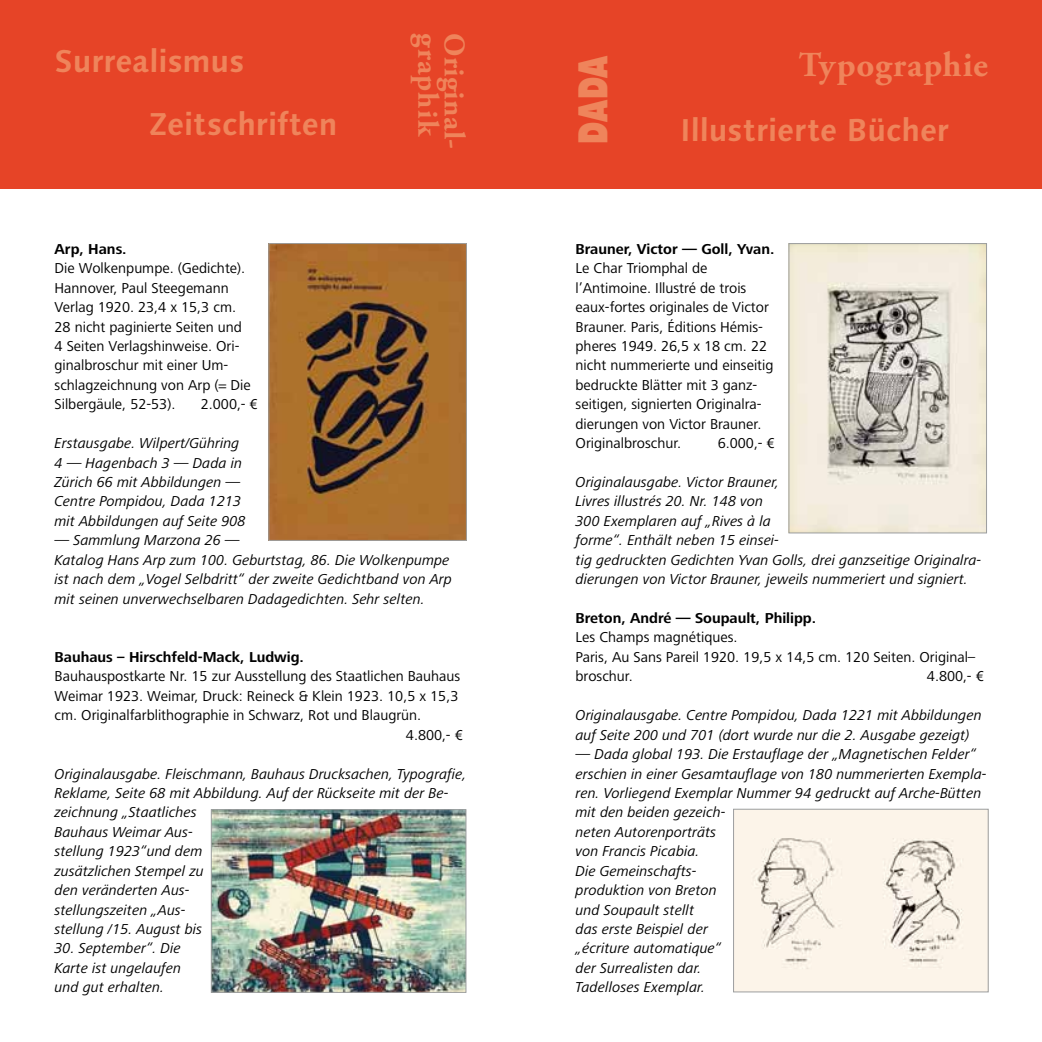
<style>
.page{position:relative;width:1042px;height:1042px;background:#fff}
.page>*{position:absolute;margin:0;border:0;box-sizing:border-box;transform-origin:0 0}
.t1{font:800 38.5px "Futura Std";color:#ef845b;scale:.7 1}
.t2{font:700 35px "Adobe Garamond Pro";letter-spacing:.02em;color:#ef845b}
.t3{font:700 31.5px "Linotype Syntax CV";color:#ef845b}
.t4{font:700 29.75px "Adobe Garamond Pro";letter-spacing:.01em;color:#ef845b}
.t5{font:italic 14.88px/19.4px "Frutiger Next CVLT";color:#000}
.t6{font:14.88px/19.4px "Frutiger Next CVLT";color:#000}
.t7{font:700 14.88px "Frutiger Next CVLT";color:#000}
</style>
<div class="page">
<img style="left:790px;top:245px;width:195px;height:286px">
<div style="left:788px;top:243px;width:199px;height:290px;border:1px solid #9c9e9f"></div>
<img style="left:735px;top:811px;width:251px;height:179px">
<div style="left:733px;top:809px;width:255px;height:183px;border:1px solid #9c9e9f"></div>
<img style="left:270px;top:245px;width:195px;height:294px">
<div style="left:268px;top:243px;width:199px;height:298px;border:1px solid #9c9e9f"></div>
<img style="left:213px;top:811px;width:251px;height:180px">
<div style="left:211px;top:809px;width:255px;height:184px;border:1px solid #9c9e9f"></div>
<div style="left:0;top:0;width:1042px;height:189px;background:#e64427"></div>
<h3 class="t3" style="left:55px;top:41px;width:191px">Surrealismus</h3>
<h3 class="t3" style="left:149px;top:104px;width:190px">Zeitschriften</h3>
<h3 class="t4" style="left:445px;top:33px;width:104px;rotate:90deg">graphik</h3>
<h3 class="t4" style="left:471px;top:33px;width:116px;rotate:90deg">Original-</h3>
<p class="t7" style="left:55px;top:241px;width:74px">Arp, Hans.</p>
<p class="t6" style="left:55px;top:259px;width:198px">Die Wolkenpumpe. (Gedichte).<br>Hannover, Paul Steegemann<br>Verlag 1920. 23,4 x 15,3 cm.<br>28 nicht paginierte Seiten und<br>4 Seiten Verlagshinweise. Ori&shy;ginalbroschur mit einer Um&shy;schlagzeichnung von Arp (= Die<br>Silbergäule, 52-53).</p>
<p class="t6" style="left:201px;top:395px;width:58px">2.000,- €</p>
<p class="t5" style="left:55px;top:433px;width:193px">Erstausgabe. Wilpert/Gühring<br>4 — Hagenbach 3 — Dada in<br>Zürich 66 mit Abbildungen —<br>Centre Pompidou, Dada 1213 mit Abbildungen auf Seite 908</p>
<p class="t5" style="left:55px;top:531px;width:399px">— Sammlung Marzona 26 —<br>Katalog Hans Arp zum 100. Geburtstag, 86. Die Wolkenpumpe ist nach dem „Vogel Selbdritt“ der zweite Gedichtband von Arp mit seinen unverwechselbaren Dadagedichten. Sehr selten.</p>
<p class="t7" style="left:55px;top:648px;width:251px">Bauhaus – Hirschfeld-Mack, Ludwig.</p>
<p class="t6" style="left:55px;top:667px;width:407px">Bauhauspostkarte Nr. 15 zur Ausstellung des Staatlichen Bauhaus</p>
<p class="t6" style="left:55px;top:686px;width:405px">Weimar 1923. Weimar, Druck: Reineck &amp; Klein 1923. 10,5 x 15,3</p>
<p class="t6" style="left:55px;top:705px;width:368px">cm. Originalfarblithographie in Schwarz, Rot und Blaugrün.</p>
<p class="t6" style="left:406px;top:725px;width:58px">4.800,- €</p>
<p class="t5" style="left:55px;top:764px;width:413px">Originalausgabe. Fleischmann, Bauhaus Drucksachen, Typografie,<br>Reklame, Seite 68 mit Abbildung. Auf der Rückseite mit der Be&shy;zeichnung „Staatliches<br>Bauhaus Weimar Aus-<br>stellung 1923“und dem<br>zusätzlichen Stempel zu<br>den veränderten Aus-<br>stellungszeiten „Aus-<br>stellung /15. August bis</p>
<p class="t5" style="left:55px;top:939px;width:128px;text-align:justify">30. September“. Die Karte ist ungelaufen und gut erhalten.</p>
<h1 class="t1" style="left:568px;top:144px;width:128px;rotate:-90deg">DADA</h1>
<h2 class="t2" style="left:799px;top:45px;width:191px">Typographie</h2>
<h3 class="t3" style="left:680px;top:110px;width:270px">Illustrierte Bücher</h3>
<p class="t7" style="left:575px;top:241px;width:200px">Brauner, Victor — Goll, Yvan.</p>
<p class="t6" style="left:575px;top:259px;width:199px">Le Char Triomphal de l’Antimoine. Illustré de trois eaux-fortes originales de Victor<br>Brauner. Paris, Éditions Hémis&shy;pheres 1949. 26,5 x 18 cm. 22 nicht nummerierte und einseitig bedruckte Blätter mit 3 ganz&shy;seitigen, signierten Originalra&shy;dierungen von Victor Brauner.<br>Originalbroschur.</p>
<p class="t6" style="left:718px;top:433px;width:58px">6.000,- €</p>
<p class="t5" style="left:575px;top:472px;width:407px">Originalausgabe. Victor Brauner,<br>Livres illustrés 20. Nr. 148 von<br>300 Exemplaren auf „Rives à la<br>forme“. Enthält neben 15 einsei-<br>tig gedruckten Gedichten Yvan Golls, drei ganzseitige Originalra&shy;dierungen von Victor Brauner, jeweils nummeriert und signiert.</p>
<p class="t7" style="left:575px;top:610px;width:242px">Breton, André — Soupault, Philipp.</p>
<p class="t6" style="left:575px;top:628px;width:401px">Les Champs magnétiques.<br>Paris, Au Sans Pareil 1920. 19,5 x 14,5 cm. 120 Seiten. Original– broschur.</p>
<p class="t6" style="left:927px;top:667px;width:58px">4.800,- €</p>
<p class="t5" style="left:575px;top:705px;width:407px">Originalausgabe. Centre Pompidou, Dada 1221 mit Abbildungen auf Seite 200 und 701 (dort wurde nur die 2. Ausgabe gezeigt)</p>
<p class="t5" style="left:575px;top:744px;width:413px">— Dada global 193. Die Erstauflage der „Magnetischen Felder“ erschien in einer Gesamtauflage von 180 nummerierten Exempla&shy;ren. Vorliegend Exemplar Nummer 94 gedruckt auf Arche-Bütten mit den beiden gezeich-<br>neten Autorenporträts<br>von Francis Picabia.<br>Die Gemeinschafts-<br>produktion von Breton<br>und Soupault stellt<br>das erste Beispiel der<br>„écriture automatique“<br>der Surrealisten dar.<br>Tadelloses Exemplar.</p>
</div>
